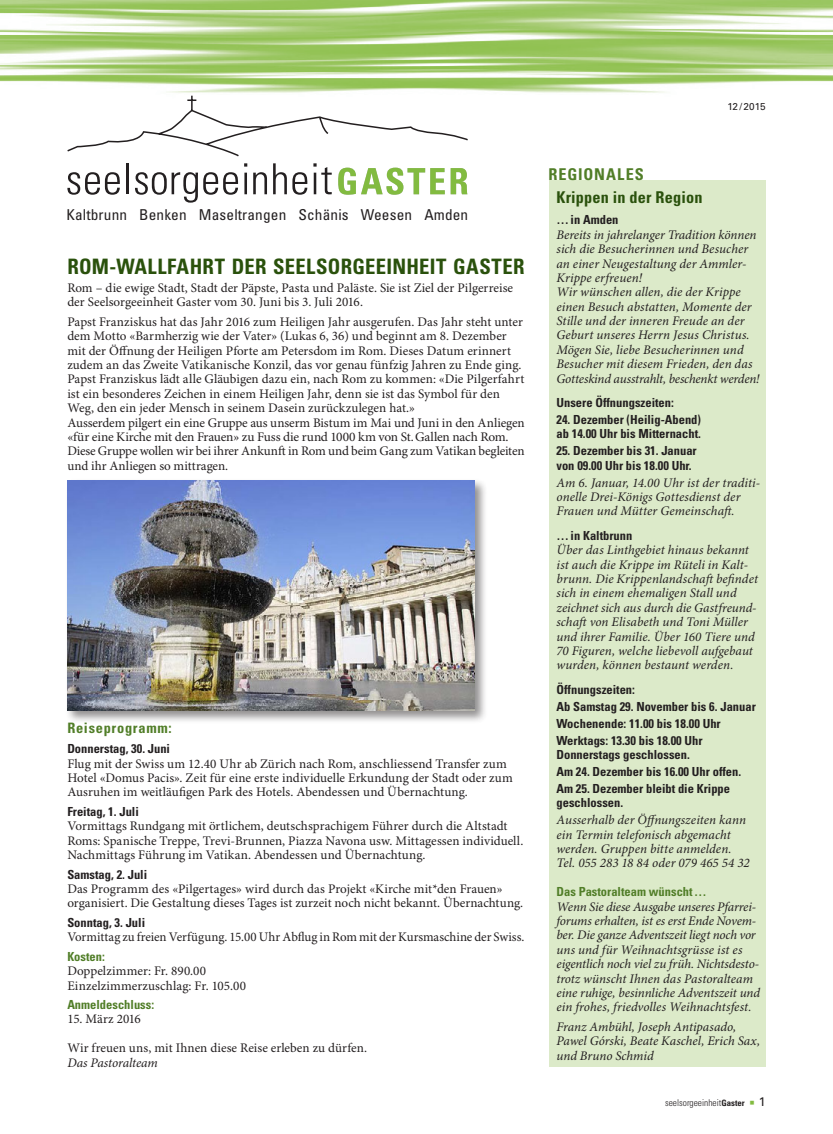
<style>
.page{position:relative;width:833px;height:1134px;background:#fff}
.page>*{position:absolute;margin:0;border:0;box-sizing:border-box;transform-origin:0 0}
.t1{font:700 condensed 21.25px "Univers LT Std";letter-spacing:.015em;color:#2a510c}
.t2{font:700 condensed 16.25px "Univers LT Std";letter-spacing:.01em;color:#2a510c}
.t3{font:700 condensed 16.25px "Univers LT Std";letter-spacing:.06em;color:#517e28}
.t4{font:condensed 15px "Univers LT Std";letter-spacing:.01em;color:#231f20}
.t5{font:700 condensed 14.38px "Univers LT Std";letter-spacing:.05em;color:#517e28}
.t6{font:13.12px/14.4px "Minion Pro";color:#231f20}
.t7{font:italic 13.12px/14.4px "Minion Pro";color:#231f20}
.t8{font:700 condensed 12.5px/17px "Univers LT Std";color:#231f20}
.t9{font:700 condensed 12.5px "Univers LT Std";color:#517e28}
.t10{font:10px "Univers LT Std";letter-spacing:-.015em;color:#231f20}
.t11{font:300 condensed 9.38px "Univers LT Std";color:#231f20}
.s1{font-weight:700;font-size:8.75px}
.s2{font-family:"Minion Pro";font-weight:400;font-stretch:normal;font-size:13.12px;color:#82bb40}
.s3{font-weight:400;font-stretch:normal;font-size:12.5px}
</style>
<div class="page">
<img style="left:0;top:0;width:833px;height:96px">
<div style="left:549px;top:180px;width:216px;height:887px;background:#dceac9"></div>
<svg style="left:67px;top:96px;width:401px;height:107px"></svg>
<div style="left:65px;top:478px;width:423px;height:246px;background:#231f20;opacity:.5"></div>
<img style="left:67px;top:480px;width:408px;height:231px">
<p class="t4" style="left:66px;top:205px;width:403px">Kaltbrunn Benken Maseltrangen Schänis Weesen Amden</p>
<h1 class="t1" style="left:67px;top:253px;width:459px">ROM-WALLFAHRT DER SEELSORGEEINHEIT GASTER</h1>
<p class="t6" style="left:67px;top:281px;width:447px">Rom – die ewige Stadt, Stadt der Päpste, Pasta und Paläste. Sie ist Ziel der Pilgerreise der Seelsorgeeinheit Gaster vom 30. Juni bis 3. Juli 2016.</p>
<p class="t6" style="left:67px;top:315px;width:459px">Papst Franziskus hat das Jahr 2016 zum Heiligen Jahr ausgerufen. Das Jahr steht unter dem Motto «Barmherzig wie der Vater» (Lukas 6, 36) und beginnt am 8. Dezember mit der Öffnung der Heiligen Pforte am Petersdom im Rom. Dieses Datum erinnert zudem an das Zweite Vatikanische Konzil, das vor genau fünfzig Jahren zu Ende ging.<br>Papst Franziskus lädt alle Gläubigen dazu ein, nach Rom zu kommen: «Die Pilgerfahrt ist ein besonderes Zeichen in einem Heiligen Jahr, denn sie ist das Symbol für den Weg, den ein jeder Mensch in seinem Dasein zurückzulegen hat.»<br>Ausserdem pilgert ein eine Gruppe aus unserm Bistum im Mai und Juni in den Anliegen «für eine Kirche mit den Frauen» zu Fuss die rund 1000 km von St.Gallen nach Rom.<br>Diese Gruppe wollen wir bei ihrer Ankunft in Rom und beim Gang zum Vatikan begleiten und ihr Anliegen so mittragen.</p>
<p class="t5" style="left:67px;top:719px;width:106px">Reiseprogramm:</p>
<p class="t8" style="left:67px;top:740px;width:104px">Donnerstag, 30. Juni</p>
<p class="t6" style="left:67px;top:757px;width:447px">Flug mit der Swiss um 12.40 Uhr ab Zürich nach Rom, anschliessend Transfer zum<br>Hotel «Domus Pacis». Zeit für eine erste individuelle Erkundung der Stadt oder zum<br>Ausruhen im weitläufigen Park des Hotels. Abendessen und Übernachtung.</p>
<p class="t8" style="left:67px;top:803px;width:73px">Freitag, 1. Juli</p>
<p class="t6" style="left:67px;top:819px;width:457px">Vormittags Rundgang mit örtlichem, deutschsprachigem Führer durch die Altstadt<br>Roms: Spanische Treppe, Trevi-Brunnen, Piazza Navona usw. Mittagessen individuell.<br>Nachmittags Führung im Vatikan. Abendessen und Übernachtung.</p>
<p class="t8" style="left:67px;top:865px;width:81px">Samstag, 2. Juli</p>
<p class="t6" style="left:67px;top:882px;width:457px">Das Programm des «Pilgertages» wird durch das Projekt «Kirche mit*den Frauen» organisiert. Die Gestaltung dieses Tages ist zurzeit noch nicht bekannt. Übernachtung.</p>
<p class="t8" style="left:67px;top:914px;width:79px">Sonntag, 3. Juli</p>
<p class="t6" style="left:67px;top:930px;width:458px">Vormittag zu freien Verfügung. 15.00 Uhr Abflug in Rom mit der Kursmaschine der Swiss.</p>
<p class="t9" style="left:67px;top:948px;width:39px">Kosten:</p>
<p class="t6" style="left:67px;top:964px;width:180px">Doppelzimmer: Fr. 890.00<br>Einzelzimmerzuschlag: Fr. 105.00</p>
<p class="t9" style="left:67px;top:997px;width:88px">Anmeldeschluss:</p>
<p class="t6" style="left:67px;top:1005px;width:301px;line-height:28.9px">15. März 2016<br>Wir freuen uns, mit Ihnen diese Reise erleben zu dürfen.</p>
<p class="t7" style="left:67px;top:1056px;width:92px">Das Pastoralteam</p>
<p class="t3" style="left:548px;top:165px;width:97px">REGIONALES</p>
<p class="t10" style="left:727px;top:101px;width:40px">12/2015</p>
<p class="t2" style="left:556px;top:187px;width:147px">Krippen in der Region</p>
<p class="t8" style="left:556px;top:211px;width:63px">…in Amden</p>
<p class="t7" style="left:556px;top:228px;width:205px">Bereits in jahrelanger Tradition können sich die Besucherinnen und Besucher an einer Neugestaltung der Ammler-Krippe erfreuen!<br>Wir wünschen allen, die der Krippe einen Besuch abstatten, Momente der Stille und der inneren Freude an der Geburt unseres Herrn Jesus Christus.<br>Mögen Sie, liebe Besucherinnen und Besucher mit diesem Frieden, den das Gotteskind ausstrahlt, beschenkt werden!</p>
<p class="t8" style="left:556px;top:394px;width:119px">Unsere Öffnungszeiten:</p>
<p class="t8" style="left:556px;top:412px;width:146px;line-height:14.4px">24. Dezember (Heilig-Abend) ab 14.00 Uhr bis Mitternacht.</p>
<p class="t8" style="left:556px;top:444px;width:142px;line-height:14.4px">25. Dezember bis 31. Januar von 09.00 Uhr bis 18.00 Uhr.</p>
<p class="t7" style="left:556px;top:476px;width:205px">Am 6. Januar, 14.00 Uhr ist der traditi&shy;onelle Drei-Königs Gottesdienst der<br>Frauen und Mütter Gemeinschaft.</p>
<p class="t8" style="left:556px;top:527px;width:77px">…in Kaltbrunn</p>
<p class="t7" style="left:556px;top:543px;width:203px">Über das Linthgebiet hinaus bekannt ist auch die Krippe im Rüteli in Kalt&shy;brunn. Die Krippenlandschaft befindet sich in einem ehemaligen Stall und zeichnet sich aus durch die Gastfreund&shy;schaft von Elisabeth und Toni Müller und ihrer Familie. Über 160 Tiere und 70 Figuren, welche liebevoll aufgebaut wurden, können bestaunt werden.</p>
<p class="t8" style="left:556px;top:681px;width:201px">Öffnungszeiten:<br>Ab Samstag 29. November bis 6. Januar<br>Wochenende: 11.00 bis 18.00 Uhr<br>Werktags: 13.30 bis 18.00 Uhr</p>
<p class="t8" style="left:556px;top:746px;width:186px">Donnerstags geschlossen.<br>Am 24. Dezember bis 16.00 Uhr offen.<br>Am 25. Dezember bleibt die Krippe</p>
<p class="t8" style="left:556px;top:794px;width:68px">geschlossen.</p>
<p class="t7" style="left:556px;top:813px;width:195px">Ausserhalb der Öffnungszeiten kann ein Termin telefonisch abgemacht werden. Gruppen bitte anmelden.<br>Tel. 055 283 18 84 oder 079 465 54 32</p>
<p class="t9" style="left:556px;top:884px;width:152px">Das Pastoralteam wünscht…</p>
<p class="t7" style="left:556px;top:900px;width:205px">Wenn Sie diese Ausgabe unseres Pfarrei&shy;forums erhalten, ist es erst Ende Novem&shy;ber. Die ganze Adventszeit liegt noch vor uns und für Weihnachtsgrüsse ist es eigentlich noch viel zu früh. Nichtsdesto&shy;trotz wünscht Ihnen das Pastoralteam eine ruhige, besinnliche Adventszeit und ein frohes, friedvolles Weihnachtsfest.</p>
<p class="t7" style="left:556px;top:1020px;width:205px">Franz Ambühl, Joseph Antipasado,<br>Pawel Górski, Beate Kaschel, Erich Sax, und Bruno Schmid</p>
<p class="t11" style="left:665px;top:1097px;width:102px">seelsorgeeinheit<span class="s1">Gaster</span> <span class="s2">■</span> <span class="s3">1</span></p>
</div>
